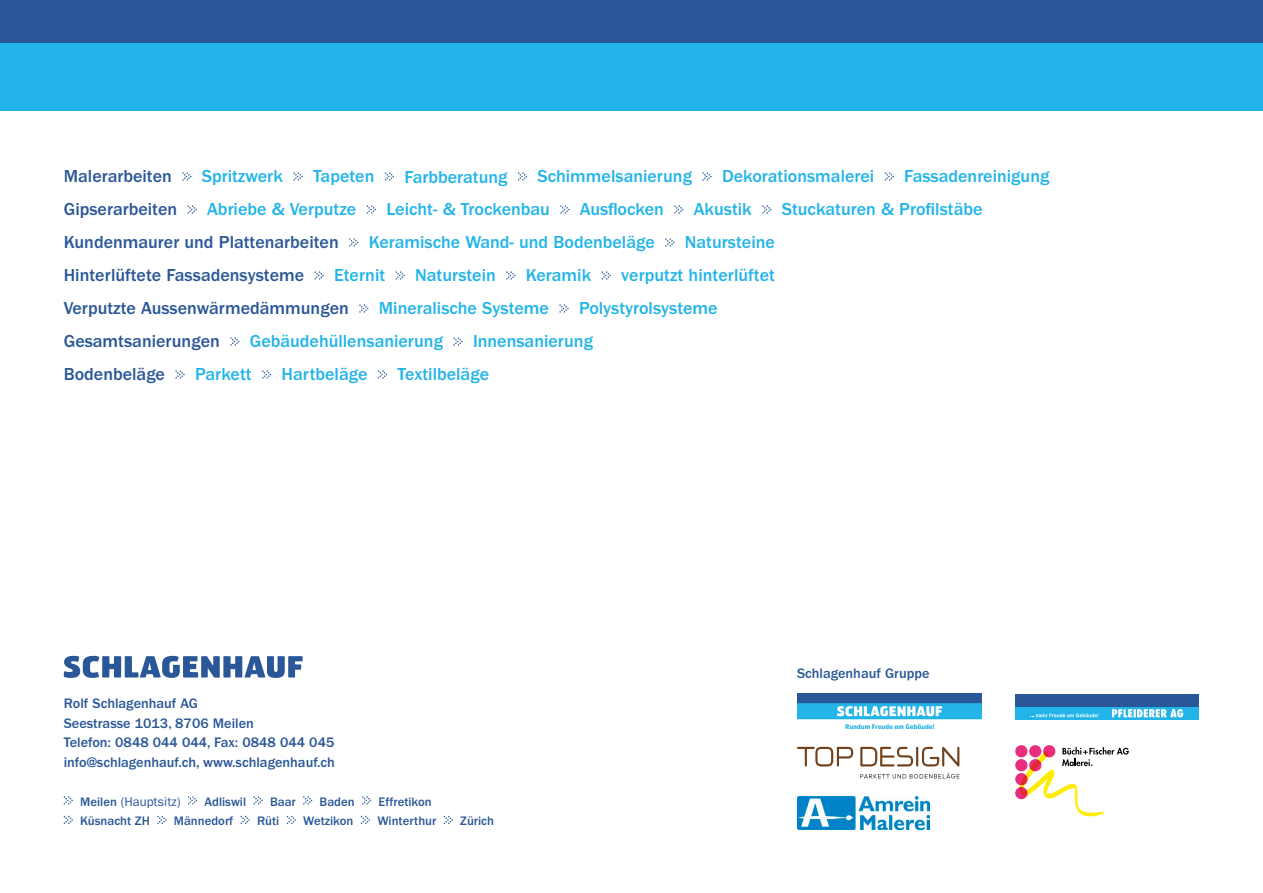
<style>
.page{position:relative;width:1263px;height:893px;background:#fff}
.page>*{position:absolute;margin:0;border:0;box-sizing:border-box;transform-origin:0 0}
.t1{font:500 18px "ITC Franklin Gothic Std";color:#22b4e8}
.t2{font:500 18px "ITC Franklin Gothic Std";color:#2a5797}
.t3{font:500 14.25px/19.5px "ITC Franklin Gothic Std";color:#2a5797}
.t4{font:500 12.75px "ITC Franklin Gothic Std";color:#2a5797}
.t5{font:12.75px "ITC Franklin Gothic Std";color:#2a5797}
.s1{font-weight:500}
</style>
<div class="page">
<svg style="left:64px;top:796px;width:9px;height:8px"></svg>
<svg style="left:188px;top:796px;width:9px;height:8px"></svg>
<svg style="left:254px;top:796px;width:9px;height:8px"></svg>
<svg style="left:303px;top:796px;width:9px;height:8px"></svg>
<svg style="left:362px;top:796px;width:9px;height:8px"></svg>
<svg style="left:64px;top:816px;width:9px;height:8px"></svg>
<svg style="left:157px;top:816px;width:9px;height:8px"></svg>
<svg style="left:241px;top:816px;width:9px;height:8px"></svg>
<svg style="left:287px;top:816px;width:9px;height:8px"></svg>
<svg style="left:361px;top:816px;width:9px;height:8px"></svg>
<svg style="left:444px;top:816px;width:9px;height:8px"></svg>
<svg style="left:64px;top:656px;width:239px;height:22px"></svg>
<div style="left:0;top:43px;width:1263px;height:68px;background:#22b4e8"></div>
<div style="left:0;top:0;width:1263px;height:43px;background:#2a5797"></div>
<svg style="left:182px;top:172px;width:9px;height:8px"></svg>
<svg style="left:293px;top:172px;width:10px;height:8px"></svg>
<svg style="left:385px;top:172px;width:9px;height:8px"></svg>
<svg style="left:518px;top:172px;width:9px;height:8px"></svg>
<svg style="left:702px;top:172px;width:9px;height:8px"></svg>
<svg style="left:885px;top:172px;width:9px;height:8px"></svg>
<svg style="left:188px;top:205px;width:9px;height:8px"></svg>
<svg style="left:367px;top:205px;width:9px;height:8px"></svg>
<svg style="left:560px;top:205px;width:9px;height:8px"></svg>
<svg style="left:674px;top:205px;width:9px;height:8px"></svg>
<svg style="left:762px;top:205px;width:9px;height:8px"></svg>
<svg style="left:349px;top:238px;width:9px;height:8px"></svg>
<svg style="left:665px;top:238px;width:9px;height:8px"></svg>
<svg style="left:315px;top:271px;width:9px;height:8px"></svg>
<svg style="left:396px;top:271px;width:9px;height:8px"></svg>
<svg style="left:506px;top:271px;width:9px;height:8px"></svg>
<svg style="left:602px;top:271px;width:9px;height:8px"></svg>
<svg style="left:359px;top:304px;width:9px;height:8px"></svg>
<svg style="left:559px;top:304px;width:9px;height:8px"></svg>
<svg style="left:230px;top:337px;width:9px;height:8px"></svg>
<svg style="left:453px;top:337px;width:10px;height:8px"></svg>
<svg style="left:176px;top:370px;width:9px;height:8px"></svg>
<svg style="left:262px;top:370px;width:9px;height:8px"></svg>
<svg style="left:378px;top:370px;width:9px;height:8px"></svg>
<div style="left:1015px;top:707px;width:184px;height:13px;background:#22b4e8"></div>
<div style="left:1015px;top:694px;width:184px;height:13px;background:#2a5797"></div>
<svg style="left:1112px;top:709px;width:71px;height:8px"></svg>
<svg style="left:1030px;top:713px;width:68px;height:4px"></svg>
<svg style="left:860px;top:773px;width:99px;height:6px"></svg>
<svg style="left:797px;top:747px;width:56px;height:19px"></svg>
<svg style="left:860px;top:747px;width:99px;height:19px"></svg>
<img style="left:797px;top:694px;width:185px;height:34px">
<div style="left:1015px;top:745px;width:12px;height:12px;background:#ea2e7f;border-radius:50%"></div>
<svg style="left:1029px;top:745px;width:12px;height:12px"></svg>
<svg style="left:1043px;top:745px;width:12px;height:12px"></svg>
<div style="left:1015px;top:759px;width:12px;height:12px;background:#ea2e7f;border-radius:50%"></div>
<div style="left:1015px;top:773px;width:12px;height:12px;background:#ea2e7f;border-radius:50%"></div>
<div style="left:1015px;top:787px;width:12px;height:12px;background:#ea2e7f;border-radius:50%"></div>
<svg style="left:1019px;top:747px;width:110px;height:69px"></svg>
<img style="left:797px;top:797px;width:133px;height:32px">
<p class="t2" style="left:64px;top:166px;width:110px">Malerarbeiten</p>
<p class="t1" style="left:202px;top:166px;width:83px">Spritzwerk</p>
<p class="t1" style="left:313px;top:166px;width:63px">Tapeten</p>
<p class="t1" style="left:404px;top:167px;width:105px">Farbberatung</p>
<p class="t1" style="left:537px;top:166px;width:156px">Schimmelsanierung</p>
<p class="t1" style="left:722px;top:166px;width:154px">Dekorationsmalerei</p>
<p class="t1" style="left:904px;top:166px;width:147px">Fassadenreinigung</p>
<p class="t2" style="left:64px;top:199px;width:115px">Gipserarbeiten</p>
<p class="t1" style="left:207px;top:199px;width:151px">Abriebe &amp; Verputze</p>
<p class="t1" style="left:386px;top:199px;width:165px">Leicht- &amp; Trockenbau</p>
<p class="t1" style="left:580px;top:199px;width:85px">Ausflocken</p>
<p class="t1" style="left:694px;top:199px;width:60px">Akustik</p>
<p class="t1" style="left:782px;top:199px;width:202px">Stuckaturen &amp; Profilstäbe</p>
<p class="t2" style="left:64px;top:232px;width:276px">Kundenmaurer und Plattenarbeiten</p>
<p class="t1" style="left:369px;top:232px;width:288px">Keramische Wand- und Bodenbeläge</p>
<p class="t1" style="left:685px;top:232px;width:92px">Natursteine</p>
<p class="t2" style="left:64px;top:265px;width:242px">Hinterlüftete Fassadensysteme</p>
<p class="t1" style="left:334px;top:265px;width:53px">Eternit</p>
<p class="t1" style="left:415px;top:265px;width:82px">Naturstein</p>
<p class="t1" style="left:526px;top:265px;width:67px">Keramik</p>
<p class="t1" style="left:621px;top:265px;width:155px">verputzt hinterlüftet</p>
<p class="t2" style="left:64px;top:298px;width:287px">Verputzte Aussenwärmedämmungen</p>
<p class="t1" style="left:379px;top:298px;width:172px">Mineralische Systeme</p>
<p class="t1" style="left:579px;top:298px;width:140px">Polystyrolsysteme</p>
<p class="t2" style="left:64px;top:331px;width:158px">Gesamtsanierungen</p>
<p class="t1" style="left:250px;top:331px;width:195px">Gebäudehüllensanierung</p>
<p class="t1" style="left:473px;top:331px;width:122px">Innensanierung</p>
<p class="t2" style="left:64px;top:364px;width:103px">Bodenbeläge</p>
<p class="t1" style="left:195px;top:364px;width:58px">Parkett</p>
<p class="t1" style="left:282px;top:364px;width:87px">Hartbeläge</p>
<p class="t1" style="left:397px;top:364px;width:93px">Textilbeläge</p>
<p class="t3" style="left:64px;top:694px;width:273px">Rolf Schlagenhauf AG<br>Seestrasse 1013, 8706 Meilen<br>Telefon: 0848 044 044, Fax: 0848 044 045 info@schlagenhauf.ch, www.schlagenhauf.ch</p>
<p class="t5" style="left:80px;top:794px;width:102px"><span class="s1">Meilen</span> (Hauptsitz)</p>
<p class="t4" style="left:204px;top:794px;width:43px">Adliswil</p>
<p class="t4" style="left:270px;top:794px;width:27px">Baar</p>
<p class="t4" style="left:320px;top:794px;width:37px">Baden</p>
<p class="t4" style="left:379px;top:794px;width:55px">Effretikon</p>
<p class="t4" style="left:80px;top:814px;width:71px">Küsnacht ZH</p>
<p class="t4" style="left:174px;top:814px;width:61px">Männedorf</p>
<p class="t4" style="left:257px;top:814px;width:24px">Rüti</p>
<p class="t4" style="left:303px;top:814px;width:52px">Wetzikon</p>
<p class="t4" style="left:377px;top:814px;width:61px">Winterthur</p>
<p class="t4" style="left:460px;top:814px;width:35px">Zürich</p>
<p class="t3" style="left:797px;top:663px;width:134px">Schlagenhauf Gruppe</p>
</div>
